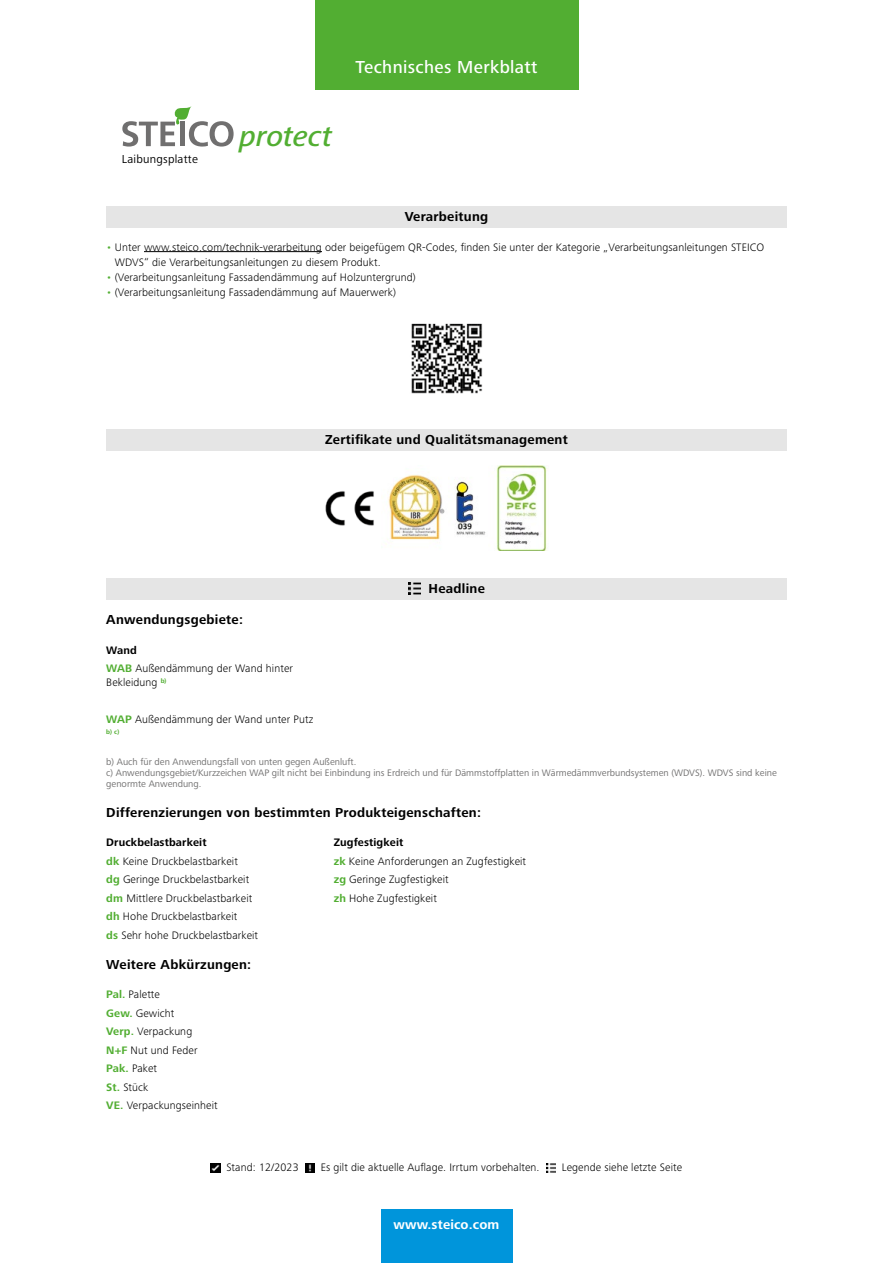
<style>
.page{position:relative;width:893px;height:1263px;background:#fff}
.page>*{position:absolute;margin:0;border:0;box-sizing:border-box;transform-origin:0 0}
.t1{font:italic 500 29.7px "Frutiger Next LTW1 G";letter-spacing:-.005em;color:#52ae32}
.t2{font:500 18px "Frutiger Next LTW1 G";letter-spacing:.02em;color:#fff}
.t3{font:700 13.5px "Frutiger Next LTW1 G";letter-spacing:.02em;color:#000}
.t4{font:700 13.5px "Frutiger Next LTW1 G";letter-spacing:.01em;color:#fff}
.t5{font:12px "Frutiger Next LTW1 G";letter-spacing:.02em;color:#000}
.t6{font:300 11.25px/18.5px "Frutiger Next LTW1 G";letter-spacing:.01em;color:#000}
.t7{font:9.75px/11.2px "Frutiger Next LTW1 G";color:#706f6f}
.t8{font:700 6.6px "Frutiger Next LTW1 G";color:#52ae32}
.s1{color:#52ae32}
.s2{font-weight:700}
.s3{font-weight:700;color:#52ae32}
</style>
<div class="page">
<svg style="left:122px;top:106px;width:112px;height:41px"></svg>
<div style="left:106px;top:206px;width:681px;height:21px;background:#e5e5e5"></div>
<hr style="left:144px;top:251px;width:178px;height:1px;background:#000">
<img style="left:411px;top:323px;width:72px;height:71px">
<div style="left:106px;top:429px;width:681px;height:21px;background:#e5e5e5"></div>
<img style="left:325px;top:465px;width:222px;height:85px">
<div style="left:106px;top:578px;width:681px;height:21px;background:#e5e5e5"></div>
<svg style="left:408px;top:582px;width:12px;height:13px"></svg>
<div style="left:315px;top:0;width:263px;height:89px;background:#52ae32"></div>
<div style="left:381px;top:1210px;width:131px;height:53px;background:#0095db"></div>
<svg style="left:211px;top:1163px;width:9px;height:9px"></svg>
<svg style="left:305px;top:1163px;width:9px;height:9px"></svg>
<svg style="left:546px;top:1163px;width:9px;height:9px"></svg>
<p class="t5" style="left:122px;top:152px;width:78px">Laibungsplatte</p>
<h1 class="t1" style="left:239px;top:119px;width:94px">protect</h1>
<h2 class="t2" style="left:355px;top:56px;width:184px">Technisches Merkblatt</h2>
<p class="t3" style="left:405px;top:209px;width:85px">Verarbeitung</p>
<p class="t6" style="left:115px;top:239px;width:651px;line-height:15px;text-indent:-9px"><span class="s1">•</span> Unter www.steico.com/technik-verarbeitung oder beigefügem QR-Codes, finden Sie unter der Kategorie „Verarbeitungsanleitungen STEICO<br>WDVS“ die Verarbeitungsanleitungen zu diesem Produkt.</p>
<p class="t6" style="left:106px;top:267px;width:311px"><span class="s1">•</span> (Verarbeitungsanleitung Fassadendämmung auf Holzuntergrund)</p>
<p class="t6" style="left:106px;top:282px;width:291px"><span class="s1">•</span> (Verarbeitungsanleitung Fassadendämmung auf Mauerwerk)</p>
<p class="t3" style="left:325px;top:431px;width:244px">Zertifikate und Qualitätsmanagement</p>
<p class="t3" style="left:429px;top:580px;width:58px">Headline</p>
<p class="t3" style="left:106px;top:612px;width:138px">Anwendungsgebiete:</p>
<p class="t6" style="left:106px;top:641px;width:188px"><span class="s2">Wand<br></span><span class="s3">WAB</span> Außendämmung der Wand hinter</p>
<p class="t6" style="left:106px;top:673px;width:62px">Bekleidung <sup>b)</sup></p>
<p class="t6" style="left:106px;top:710px;width:208px"><span class="s3">WAP</span> Außendämmung der Wand unter Putz</p>
<p class="t8" style="left:106px;top:728px;width:15px">b) c)</p>
<p class="t7" style="left:106px;top:756px;width:672px">b) Auch für den Anwendungsfall von unten gegen Außenluft.<br>c) Anwendungsgebiet/Kurzzeichen WAP gilt nicht bei Einbindung ins Erdreich und für Dämmstoffplatten in Wärmedämmverbundsystemen (WDVS). WDVS sind keine genormte Anwendung.</p>
<p class="t3" style="left:106px;top:804px;width:376px">Differenzierungen von bestimmten Produkteigenschaften:</p>
<p class="t6" style="left:106px;top:833px;width:153px"><span class="s2">Druckbelastbarkeit<br></span><span class="s3">dk</span> Keine Druckbelastbarkeit<br><span class="s3">dg</span> Geringe Druckbelastbarkeit <span class="s3">dm</span> Mittlere Druckbelastbarkeit <span class="s3">dh</span> Hohe Druckbelastbarkeit<br><span class="s3">ds</span> Sehr hohe Druckbelastbarkeit</p>
<p class="t6" style="left:334px;top:833px;width:194px"><span class="s2">Zugfestigkeit<br></span><span class="s3">zk</span> Keine Anforderungen an Zugfestigkeit <span class="s3">zg</span> Geringe Zugfestigkeit<br><span class="s3">zh</span> Hohe Zugfestigkeit</p>
<p class="t3" style="left:106px;top:956px;width:146px">Weitere Abkürzungen:</p>
<p class="t6" style="left:106px;top:985px;width:113px"><span class="s3">Pal.</span> Palette<br><span class="s3">Gew.</span> Gewicht<br><span class="s3">Verp.</span> Verpackung<br><span class="s3">N+F</span> Nut und Feder<br><span class="s3">Pak.</span> Paket<br><span class="s3">St.</span> Stück<br><span class="s3">VE.</span> Verpackungseinheit</p>
<p class="t6" style="left:226px;top:1158px;width:74px">Stand: 12/2023</p>
<p class="t6" style="left:321px;top:1158px;width:220px">Es gilt die aktuelle Auflage. Irrtum vorbehalten.</p>
<p class="t6" style="left:562px;top:1158px;width:122px">Legende siehe letzte Seite</p>
<p class="t4" style="left:394px;top:1217px;width:107px">www.steico.com</p>
</div>
